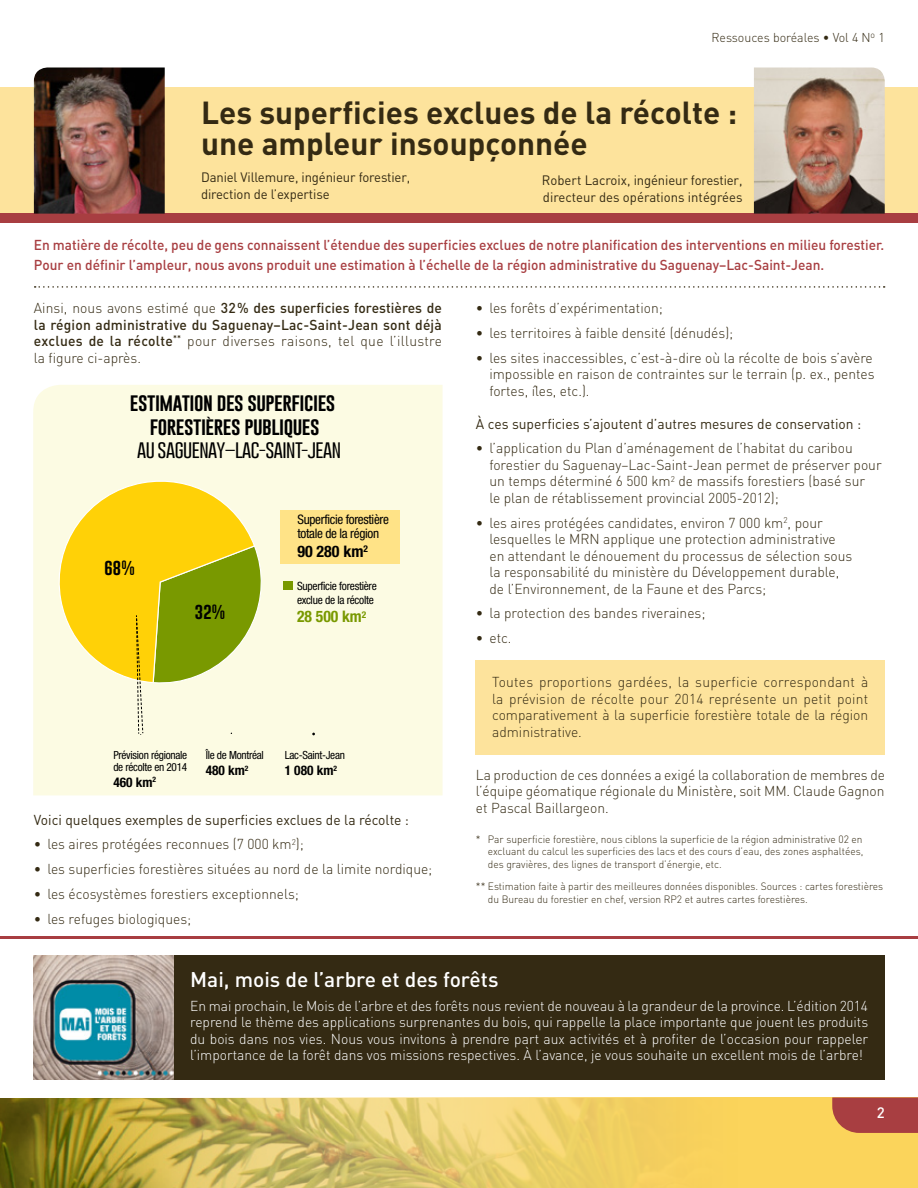
<style>
.page{position:relative;width:918px;height:1188px;background:#fff}
.page>*{position:absolute;margin:0;border:0;box-sizing:border-box;transform-origin:0 0}
.t1{font:700 31.5px/31.5px "DIN";color:#342a13}
.t2{font:500 21px "DIN";color:#fff}
.t3{font:16.35px/23.9px "Gobold";letter-spacing:-.025em;color:#000;text-align:center;scale:1.15 1}
.t4{font:100 16.35px "Gobold";letter-spacing:-.025em;color:#000;scale:1.15 1}
.t5{font:700 condensed 15.9px "Helvetica Neue";color:#799900}
.t6{font:700 condensed 15.9px "Helvetica Neue";color:#000}
.t7{font:500 15px "DIN";color:#fff}
.t8{font:14.7px "Gobold";color:#000;scale:1.15 1}
.t9{font:300 14.25px/16.5px "DIN";color:#342a13}
.t10{font:300 14.25px/16.5px "DIN";color:#fff;text-align:justify}
.t11{font:500 14.25px/19.5px "DIN";color:#a83e41;scale:.96 1}
.t12{font:500 14.25px/16.5px "DIN";letter-spacing:.01em;color:#342a13;text-align:justify}
.t13{font:14.25px "DIN";color:#342a13}
.t14{font:13.5px/16.5px "DIN";letter-spacing:-.01em;color:#342a13}
.t15{font:700 condensed 13.35px "Helvetica Neue";color:#000}
.t16{font:condensed 13.2px/14.1px "Helvetica Neue";letter-spacing:-.025em;color:#000}
.t17{font:300 12.75px "DIN";color:#342a13}
.t18{font:condensed 11.4px/14.1px "Helvetica Neue";letter-spacing:-.025em;color:#000}
.t19{font:condensed 11.25px/11.9px "Helvetica Neue";letter-spacing:-.025em;color:#000}
.t20{font:300 10.5px/12.8px "DIN";color:#342a13;text-align:justify}
.s1{font-weight:300}
</style>
<div class="page">
<div style="left:0;top:87px;width:918px;height:131px;background:#fde39c"></div>
<div style="left:0;top:214px;width:918px;height:9px;background:#a83e41"></div>
<hr style="left:0;top:936px;width:918px;height:3px;background:#a83e41">
<img style="left:34px;top:68px;width:131px;height:146px">
<img style="left:754px;top:68px;width:131px;height:146px">
<svg style="left:0;top:1097px;width:918px;height:91px;background:#d7bd59"></svg>
<svg style="left:832px;top:1097px;width:86px;height:36px;background:#ad4842"></svg>
<svg style="left:35px;top:286px;width:850px;height:2px"></svg>
<div style="left:174px;top:956px;width:711px;height:124px;background:#342a13"></div>
<div style="left:33px;top:385px;width:410px;height:410px;background:#fcfbe3"></div>
<div style="left:284px;top:581px;width:9px;height:9px;background:#799900"></div>
<div style="left:281px;top:510px;width:119px;height:53px;background:#ffe387"></div>
<svg style="left:51px;top:474px;width:224px;height:261px;background:#e7db6c"></svg>
<img style="left:33px;top:956px;width:141px;height:124px">
<div style="left:476px;top:660px;width:409px;height:95px;background:#fde39c"></div>
<p class="t17" style="left:711px;top:30px;width:175px">Ressouces boréales • Vol 4 N<sup>o</sup> 1</p>
<h1 class="t1" style="left:201px;top:95px;width:538px">Les superficies exclues de la récolte : une ampleur insoupçonnée</h1>
<p class="t14" style="left:201px;top:169px;width:211px">Daniel Villemure, ingénieur forestier, direction de l’expertise</p>
<p class="t14" style="left:542px;top:172px;width:202px">Robert Lacroix, ingénieur forestier, directeur des opérations intégrées</p>
<p class="t11" style="left:34px;top:235px;width:887px">En matière de récolte, peu de gens connaissent l’étendue des superficies exclues de notre planification des interventions en milieu forestier.<br>Pour en définir l’ampleur, nous avons produit une estimation à l’échelle de la région administrative du Saguenay–Lac-Saint-Jean.</p>
<p class="t12" style="left:34px;top:299px;width:410px"><span class="s1">Ainsi, nous avons estimé que</span> 32% des superficies forestières de la région administrative du Saguenay–Lac-Saint-Jean sont déjà exclues de la récolte<sup>**</sup> <span class="s1">pour diverses raisons, tel que l’illustre la figure ci-après.</span></p>
<p class="t9" style="left:476px;top:300px;width:188px">• les forêts d’expérimentation;</p>
<p class="t9" style="left:476px;top:324px;width:259px">• les territoires à faible densité (dénudés);</p>
<p class="t9" style="left:489px;top:349px;width:387px;text-indent:-14px">• les sites inaccessibles, c’est-à-dire où la récolte de bois s’avère impossible en raison de contraintes sur le terrain (p. ex., pentes fortes, îles, etc.).</p>
<p class="t13" style="left:476px;top:415px;width:387px">À ces superficies s’ajoutent d’autres mesures de conservation :</p>
<p class="t9" style="left:489px;top:440px;width:394px;text-indent:-13px">• l’application du Plan d’aménagement de l’habitat du caribou forestier du Saguenay–Lac-Saint-Jean permet de préserver pour un temps déterminé 6 500 km<sup>2</sup> de massifs forestiers (basé sur<br>le plan de rétablissement provincial 2005-2012);</p>
<p class="t9" style="left:489px;top:514px;width:365px;text-indent:-14px">• les aires protégées candidates, environ 7 000 km<sup>2</sup>, pour lesquelles le MRN applique une protection administrative en attendant le dénouement du processus de sélection sous la responsabilité du ministère du Développement durable, de l’Environnement, de la Faune et des Parcs;</p>
<p class="t9" style="left:476px;top:605px;width:231px">• la protection des bandes riveraines;</p>
<p class="t9" style="left:476px;top:630px;width:37px">• etc.</p>
<p class="t3" style="left:130px;top:391px;width:180px">ESTIMATION DES SUPERFICIES<br>FORESTIÈRES PUBLIQUES</p>
<p class="t4" style="left:137px;top:440px;width:179px">AU SAGUENAY–LAC-SAINT-JEAN</p>
<p class="t16" style="left:297px;top:512px;width:93px">Superficie forestière totale de la région</p>
<p class="t6" style="left:297px;top:542px;width:72px">90 280 km<sup>2</sup></p>
<p class="t8" style="left:104px;top:559px;width:28px">68%</p>
<p class="t18" style="left:297px;top:578px;width:81px">Superficie forestière exclue de la récolte</p>
<p class="t5" style="left:297px;top:607px;width:71px">28 500 km<sup>2</sup></p>
<p class="t8" style="left:195px;top:603px;width:28px">32%</p>
<p class="t19" style="left:113px;top:749px;width:75px">Prévision régionale de récolte en 2014</p>
<p class="t15" style="left:113px;top:774px;width:44px">460 km<sup>2</sup></p>
<p class="t19" style="left:206px;top:749px;width:60px">Île de Montréal</p>
<p class="t15" style="left:206px;top:762px;width:44px">480 km<sup>2</sup></p>
<p class="t19" style="left:285px;top:749px;width:62px">Lac-Saint-Jean</p>
<p class="t15" style="left:285px;top:762px;width:54px">1 080 km<sup>2</sup></p>
<p class="t13" style="left:34px;top:811px;width:377px">Voici quelques exemples de superficies exclues de la récolte :</p>
<p class="t9" style="left:34px;top:836px;width:271px">• les aires protégées reconnues (7 000 km<sup>2</sup>);</p>
<p class="t9" style="left:34px;top:861px;width:400px">• les superficies forestières situées au nord de la limite nordique;</p>
<p class="t9" style="left:34px;top:885px;width:266px">• les écosystèmes forestiers exceptionnels;</p>
<p class="t9" style="left:34px;top:910px;width:159px">• les refuges biologiques;</p>
<p class="t9" style="left:492px;top:674px;width:378px;text-align:justify">Toutes proportions gardées, la superficie correspondant à la prévision de récolte pour 2014 représente un petit point comparativement à la superficie forestière totale de la région administrative.</p>
<p class="t9" style="left:476px;top:766px;width:411px;text-align:justify">La production de ces données a exigé la collaboration de membres de l’équipe géomatique régionale du Ministère, soit MM. Claude Gagnon et Pascal Baillargeon.</p>
<p class="t20" style="left:488px;top:832px;width:377px;text-indent:-12px">* Par superficie forestière, nous ciblons la superficie de la région administrative 02 en excluant du calcul les superficies des lacs et des cours d’eau, des zones asphaltées, des gravières, des lignes de transport d’énergie, etc.</p>
<p class="t20" style="left:488px;top:880px;width:397px;text-indent:-12px">** Estimation faite à partir des meilleures données disponibles. Sources : cartes forestières du Bureau du forestier en chef, version RP2 et autres cartes forestières.</p>
<h2 class="t2" style="left:190px;top:966px;width:310px">Mai, mois de l’arbre et des forêts</h2>
<p class="t10" style="left:190px;top:997px;width:680px">En mai prochain, le Mois de l’arbre et des forêts nous revient de nouveau à la grandeur de la province. L’édition 2014 reprend le thème des applications surprenantes du bois, qui rappelle la place importante que jouent les produits du bois dans nos vies. Nous vous invitons à prendre part aux activités et à profiter de l’occasion pour rappeler l’importance de la forêt dans vos missions respectives. À l’avance, je vous souhaite un excellent mois de l’arbre!</p>
<p class="t7" style="left:877px;top:1103px;width:9px">2</p>
</div>
